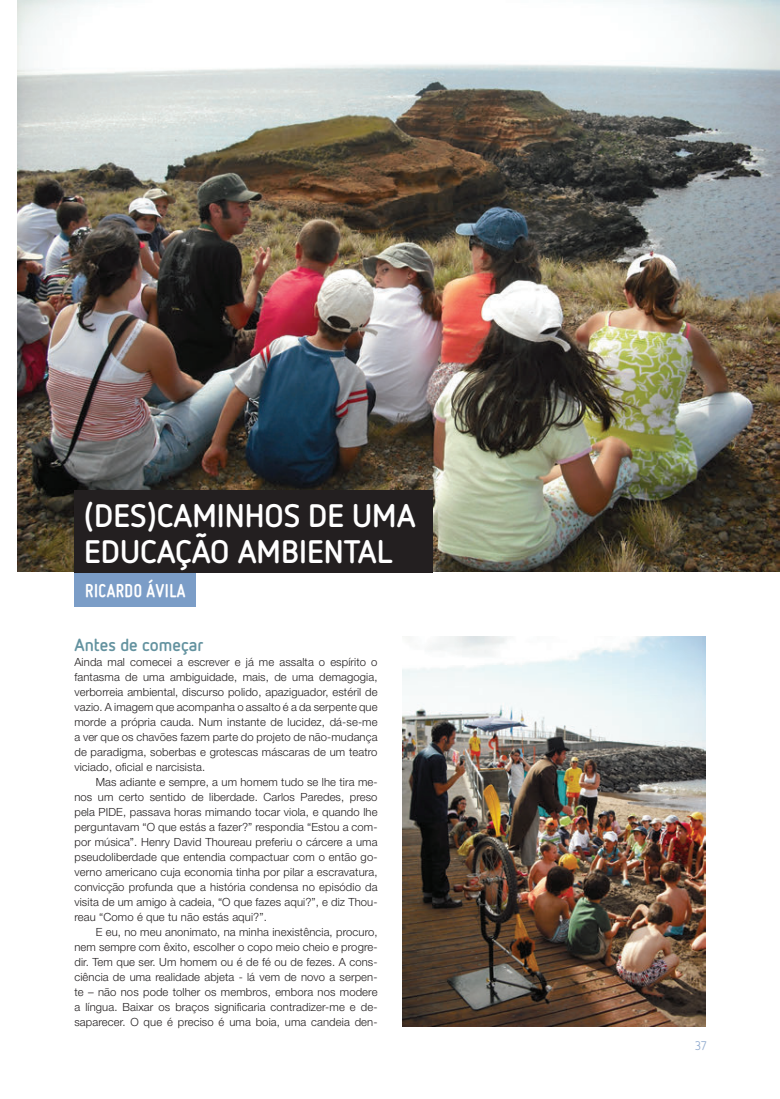
<style>
.page{position:relative;width:780px;height:1099px;background:#fff}
.page>*{position:absolute;margin:0;border:0;box-sizing:border-box;transform-origin:0 0}
.titulo-artigo{font:700 32.5px/36.2px "Netto";color:#fff}
.autor{font:700 20px "Miso";letter-spacing:.025em;color:#fff}
.tit-paragrafo{font:700 17.5px "Netto";color:#63929f}
.t1{font:12.5px "Netto";color:#94add0}
.txt-pr{font:300 11.25px/15px "Helvetica Neue LT Std";letter-spacing:.01em;color:#231f20;text-align:justify}
.txt{font:300 11.25px/15px "Helvetica Neue LT Std";letter-spacing:.01em;color:#231f20;text-align:justify}
</style>
<div class="page">
<img style="left:18px;top:0;width:762px;height:572px">
<div style="left:74px;top:572px;width:122px;height:35px;background:#7b9dc7"></div>
<div style="left:74px;top:490px;width:358px;height:82px;background:#231f20"></div>
<img style="left:402px;top:636px;width:303px;height:390px">
<p class="titulo-artigo" style="left:84px;top:496px;width:333px">(DES)CAMINHOS DE UMA<br>EDUCAÇÃO AMBIENTAL</p>
<p class="autor" style="left:85px;top:579px;width:102px">RICARDO ÁVILA</p>
<p class="tit-paragrafo" style="left:74px;top:633px;width:130px">Antes de começar</p>
<p class="txt" style="left:74px;top:654px;width:305px">Ainda mal comecei a escrever e já me assalta o espírito o fantasma de uma ambiguidade, mais, de uma demagogia, verborreia ambiental, discurso polido, apaziguador, estéril de vazio. A imagem que acompanha o assalto é a da serpente que morde a própria cauda. Num instante de lucidez, dá-se-me a ver que os chavões fazem parte do projeto de não-mudança de paradigma, soberbas e grotescas máscaras de um teatro viciado, oficial e narcisista.</p>
<p class="txt-pr" style="left:74px;top:774px;width:304px;text-indent:21px">Mas adiante e sempre, a um homem tudo se lhe tira me&shy;nos um certo sentido de liberdade. Carlos Paredes, preso pela PIDE, passava horas mimando tocar viola, e quando lhe perguntavam “O que estás a fazer?” respondia “Estou a com&shy;por música”. Henry David Thoureau preferiu o cárcere a uma pseudoliberdade que entendia compactuar com o então go&shy;verno americano cuja economia tinha por pilar a escravatura, convicção profunda que a história condensa no episódio da visita de um amigo à cadeia, “O que fazes aqui?”, e diz Thou&shy;reau “Como é que tu não estás aqui?”.</p>
<p class="txt-pr" style="left:74px;top:923px;width:304px;text-indent:21px">E eu, no meu anonimato, na minha inexistência, procuro, nem sempre com êxito, escolher o copo meio cheio e progre&shy;dir. Tem que ser. Um homem ou é de fé ou de fezes. A cons&shy;ciência de uma realidade abjeta - lá vem de novo a serpen&shy;te – não nos pode tolher os membros, embora nos modere a língua. Baixar os braços significaria contradizer-me e de&shy;saparecer. O que é preciso é uma boia, uma candeia den-</p>
<p class="t1" style="left:695px;top:1037px;width:13px">37</p>
</div>
